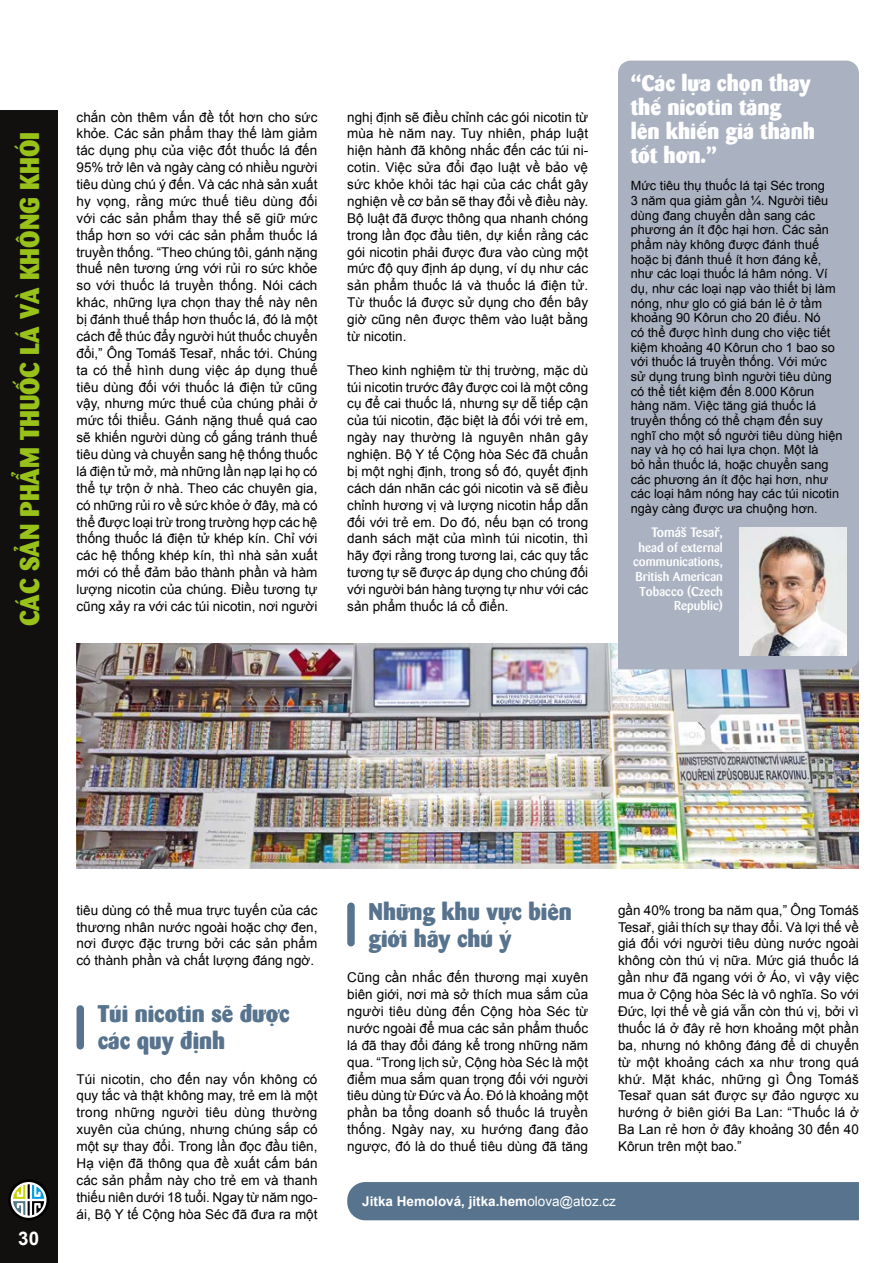
<style>
.page{position:relative;width:893px;height:1263px;background:#fff}
.page>*{position:absolute;margin:0;border:0;box-sizing:border-box;transform-origin:0 0}
.t1{font:800 27px "Barmeno";color:#98c219}
.t2{font:800 24px/27px "Barmeno";color:#57738d}
.t3{font:800 22.5px/24px "Barmeno";color:#fff}
.t4{font:700 18.75px "Arial";color:#fff}
.t5{font:13.5px/16.8px "Arial";color:#000;text-align:justify}
.t6{font:700 13.5px "Arial";color:#fff}
.t7{font:500 13.5px "Barmeno CE";color:#fff}
.t8{font:12.75px/14.7px "Arial";color:#000}
.t9{font:500 12.75px/14.7px "Barmeno VT";color:#fff;text-align:right}
.s1{font-weight:400}
</style>
<div class="page">
<div style="left:0;top:111px;width:57px;height:1152px;background:#12100e"></div>
<div style="left:8px;top:1179px;width:41px;height:41px;background:#000;border-radius:50%"></div>
<svg style="left:11px;top:1182px;width:36px;height:36px"></svg>
<div style="left:77px;top:1005px;width:7px;height:44px;background:#57738d;border-radius:4px"></div>
<div style="left:347px;top:902px;width:8px;height:44px;background:#57738d;border-radius:4px"></div>
<div style="left:347px;top:1182px;width:512px;height:38px;background:#57738d"></div>
<img style="left:77px;top:643px;width:782px;height:225px">
<div style="left:618px;top:61px;width:241px;height:608px;background:#aab2c2"></div>
<img style="left:740px;top:527px;width:106px;height:128px">
<h1 class="t1" style="left:10px;top:626px;width:496px;rotate:-90deg">CÁC SẢN PHẨM THUỐC LÁ VÀ KHÔNG KHÓI</h1>
<p class="t5" style="left:77px;top:109px;width:243px">chắn còn thêm vấn đề tốt hơn cho sức khỏe. Các sản phẩm thay thế làm giảm tác dụng phụ của việc đốt thuốc lá đến 95% trở lên và ngày càng có nhiều người tiêu dùng chú ý đến. Và các nhà sản xuất hy vọng, rằng mức thuế tiêu dùng đối với các sản phẩm thay thế sẽ giữ mức thấp hơn so với các sản phẩm thuốc lá truyền thống. “Theo chúng tôi, gánh nặng thuế nên tương ứng với rủi ro sức khỏe so với thuốc lá truyền thống. Nói cách khác, những lựa chọn thay thế này nên bị đánh thuế thấp hơn thuốc lá, đó là một cách để thúc đẩy người hút thuốc chuyển đổi,” Ông Tomáš Tesař, nhắc tới. Chúng ta có thể hình dung việc áp dụng thuế tiêu dùng đối với thuốc lá điện tử cũng vậy, nhưng mức thuế của chúng phải ở mức tối thiểu. Gánh nặng thuế quá cao sẽ khiến người dùng cố gắng tránh thuế tiêu dùng và chuyển sang hệ thống thuốc lá điện tử mở, mà những lần nạp lại họ có thể tự trộn ở nhà. Theo các chuyên gia, có những rủi ro về sức khỏe ở đây, mà có thể được loại trừ trong trường hợp các hệ thống thuốc lá điện tử khép kín. Chỉ với các hệ thống khép kín, thì nhà sản xuất mới có thể đảm bảo thành phần và hàm lượng nicotin của chúng. Điều tương tự cũng xảy ra với các túi nicotin, nơi người</p>
<p class="t5" style="left:347px;top:109px;width:243px">nghị định sẽ điều chỉnh các gói nicotin từ mùa hè năm nay. Tuy nhiên, pháp luật hiện hành đã không nhắc đến các túi ni&shy;cotin. Việc sửa đổi đạo luật về bảo vệ sức khỏe khỏi tác hại của các chất gây nghiện về cơ bản sẽ thay đổi về điều này.<br>Bộ luật đã được thông qua nhanh chóng trong lần đọc đầu tiên, dự kiến rằng các gói nicotin phải được đưa vào cùng một mức độ quy định áp dụng, ví dụ như các sản phẩm thuốc lá và thuốc lá điện tử.<br>Từ thuốc lá được sử dụng cho đến bây giờ cũng nên được thêm vào luật bằng từ nicotin.</p>
<p class="t5" style="left:347px;top:362px;width:243px">Theo kinh nghiệm từ thị trường, mặc dù túi nicotin trước đây được coi là một công cụ để cai thuốc lá, nhưng sự dễ tiếp cận của túi nicotin, đặc biệt là đối với trẻ em, ngày nay thường là nguyên nhân gây nghiện. Bộ Y tế Cộng hòa Séc đã chuẩn bị một nghị định, trong số đó, quyết định cách dán nhãn các gói nicotin và sẽ điều chỉnh hương vị và lượng nicotin hấp dẫn đối với trẻ em. Do đó, nếu bạn có trong danh sách mặt của mình túi nicotin, thì hãy đợi rằng trong tương lai, các quy tắc tương tự sẽ được áp dụng cho chúng đối với người bán hàng tượng tự như với các sản phẩm thuốc lá cổ điển.</p>
<h3 class="t3" style="left:631px;top:70px;width:186px">“Các lựa chọn thay thế nicotin tăng lên khiến giá thành tốt hơn.”</h3>
<p class="t8" style="left:631px;top:179px;width:213px">Mức tiêu thụ thuốc lá tại Séc trong<br>3 năm qua giảm gần ¼. Người tiêu dùng đang chuyển dần sang các phương án ít độc hại hơn. Các sản phẩm này không được đánh thuế hoặc bị đánh thuế ít hơn đáng kể, như các loại thuốc lá hâm nóng. Ví dụ, như các loại nạp vào thiết bị làm nóng, như glo có giá bán lẻ ở tầm khoảng 90 Kôrun cho 20 điếu. Nó<br>có thể được hình dung cho việc tiết kiệm khoảng 40 Kôrun cho 1 bao so với thuốc lá truyền thống. Với mức sử dụng trung bình người tiêu dùng có thể tiết kiệm đến 8.000 Kôrun hàng năm. Việc tăng giá thuốc lá truyền thống có thể chạm đến suy nghĩ cho một số người tiêu dùng hiện nay và họ có hai lựa chọn. Một là<br>bỏ hẳn thuốc lá, hoặc chuyển sang các phương án ít độc hại hơn, như các loại hâm nóng hay các túi nicotin ngày càng được ưa chuộng hơn.</p>
<p class="t7" style="left:651px;top:524px;width:73px">Tomáš Tesař,</p>
<p class="t9" style="left:633px;top:539px;width:91px">head of external communications,<br>British American<br>Tobacco (Czech<br>Republic)</p>
<h3 class="t4" style="left:18px;top:1226px;width:22px">30</h3>
<p class="t5" style="left:77px;top:902px;width:242px">tiêu dùng có thể mua trực tuyến của các thương nhân nước ngoài hoặc chợ đen, nơi được đặc trưng bởi các sản phẩm có thành phần và chất lượng đáng ngờ.</p>
<h2 class="t2" style="left:98px;top:999px;width:193px">Túi nicotin sẽ được các quy định</h2>
<p class="t5" style="left:77px;top:1070px;width:243px">Túi nicotin, cho đến nay vốn không có quy tắc và thật không may, trẻ em là một trong những người tiêu dùng thường xuyên của chúng, nhưng chúng sắp có một sự thay đổi. Trong lần đọc đầu tiên, Hạ viện đã thông qua đề xuất cấm bán các sản phẩm này cho trẻ em và thanh thiếu niên dưới 18 tuổi. Ngay từ năm ngo&shy;ái, Bộ Y tế Cộng hòa Séc đã đưa ra một</p>
<h2 class="t2" style="left:369px;top:896px;width:205px">Những khu vực biên giới hãy chú ý</h2>
<p class="t5" style="left:347px;top:969px;width:243px">Cũng cần nhắc đến thương mại xuyên biên giới, nơi mà sở thích mua sắm của người tiêu dùng đến Cộng hòa Séc từ nước ngoài để mua các sản phẩm thuốc lá đã thay đổi đáng kể trong những năm qua. “Trong lịch sử, Cộng hòa Séc là một điểm mua sắm quan trọng đối với người tiêu dùng từ Đức và Áo. Đó là khoảng một phần ba tổng doanh số thuốc lá truyền thống. Ngày nay, xu hướng đang đảo ngược, đó là do thuế tiêu dùng đã tăng</p>
<p class="t5" style="left:618px;top:902px;width:243px">gần 40% trong ba năm qua,” Ông Tomáš Tesař, giải thích sự thay đổi. Và lợi thế về giá đối với người tiêu dùng nước ngoài không còn thú vị nữa. Mức giá thuốc lá gần như đã ngang với ở Áo, vì vậy việc mua ở Cộng hòa Séc là vô nghĩa. So với Đức, lợi thế về giá vẫn còn thú vị, bởi vì thuốc lá ở đây rẻ hơn khoảng một phần ba, nhưng nó không đáng để di chuyển từ một khoảng cách xa như trong quá khứ. Mặt khác, những gì Ông Tomáš Tesař quan sát được sự đảo ngược xu hướng ở biên giới Ba Lan: “Thuốc lá ở Ba Lan rẻ hơn ở đây khoảng 30 đến 40<br>Kôrun trên một bao.”</p>
<p class="t6" style="left:362px;top:1192px;width:255px">Jitka Hemolová, jitka.hem<span class="s1">olova@atoz.cz</span></p>
</div>
